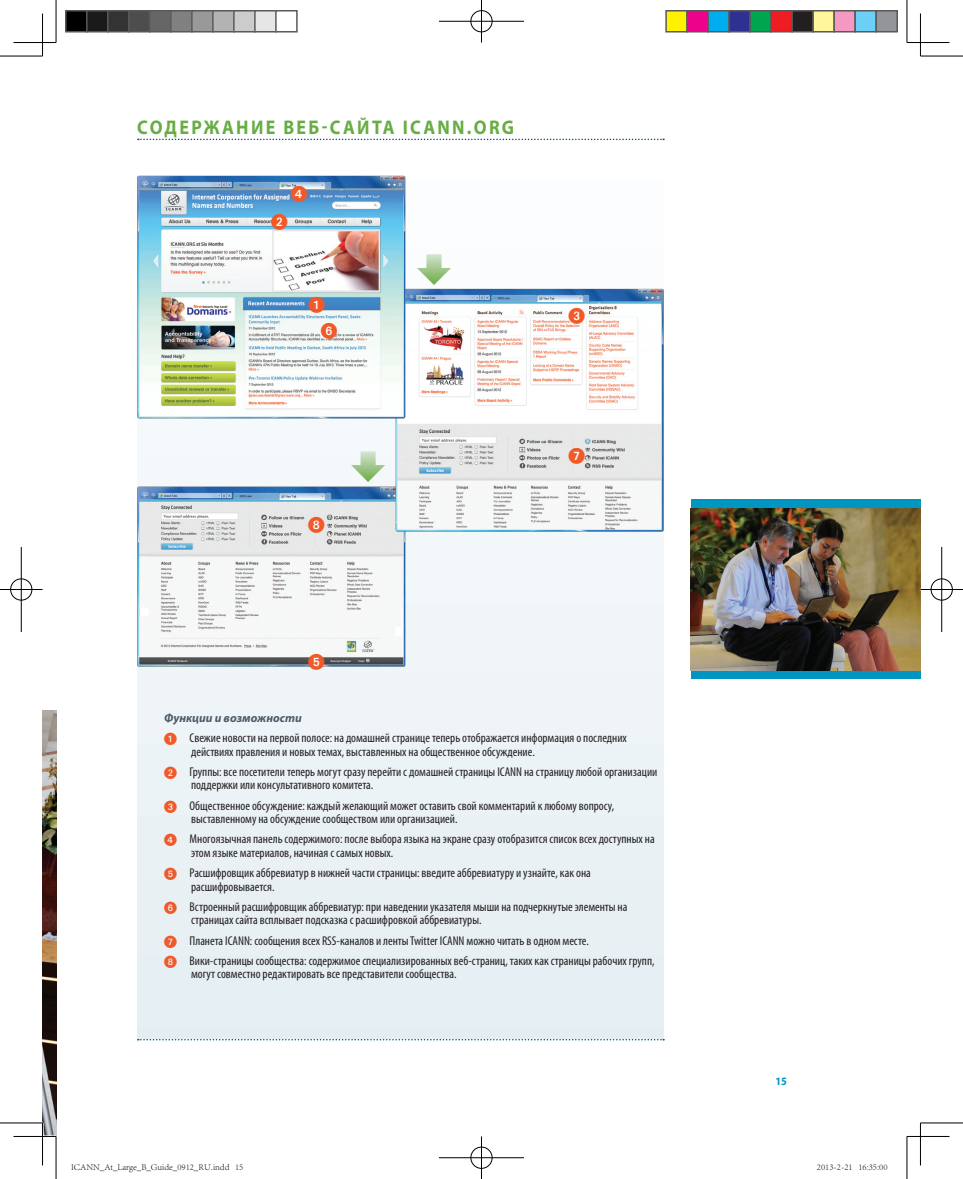
<style>
.page{position:relative;width:963px;height:1179px;background:#fff}
.page>*{position:absolute;margin:0;border:0;box-sizing:border-box;transform-origin:0 0}
.t1{font:700 19.8px "Myriad Pro";letter-spacing:.13em;color:#67ad44;scale:.91 1}
.t2{font:16.5px/26.1px "European Pi One";color:#f15929}
.t3{font:condensed 12.75px/13.5px "Myriad Pro";color:#231f20}
.t4{font:italic 700 12px "Myriad Pro";color:#4b5866}
.t5{font:700 semi-condensed 11.25px "Myriad Pro";color:#0096c1}
.t6{font:300 9px "Adobe Song Std";color:#000}
.s1{font-family:"European Pi One";font-stretch:normal;color:#f15929}
</style>
<div class="page">
<svg style="left:137px;top:139px;width:527px;height:900px"></svg>
<svg style="left:138px;top:139px;width:526px;height:1px"></svg>
<svg style="left:138px;top:1039px;width:526px;height:1px"></svg>
<img style="left:137px;top:486px;width:268px;height:180px">
<img style="left:395px;top:289px;width:269px;height:242px">
<img style="left:137px;top:176px;width:268px;height:242px">
<div style="left:273px;top:215px;width:13px;height:13px;background:#fff;border-radius:50%"></div>
<div style="left:292px;top:188px;width:13px;height:13px;background:#fff;border-radius:50%"></div>
<div style="left:310px;top:299px;width:13px;height:12px;background:#fff;border-radius:50%"></div>
<div style="left:319px;top:326px;width:13px;height:13px;background:#fff;border-radius:50%"></div>
<div style="left:570px;top:309px;width:13px;height:13px;background:#fff;border-radius:50%"></div>
<div style="left:310px;top:655px;width:13px;height:13px;background:#fff;border-radius:50%"></div>
<div style="left:570px;top:450px;width:13px;height:13px;background:#fff;border-radius:50%"></div>
<div style="left:310px;top:518px;width:13px;height:13px;background:#fff;border-radius:50%"></div>
<svg style="left:417px;top:254px;width:34px;height:31px"></svg>
<svg style="left:351px;top:451px;width:34px;height:31px"></svg>
<img style="left:43px;top:710px;width:13px;height:425px">
<div style="left:691px;top:500px;width:229px;height:179px;background:#0096c1"></div>
<img style="left:691px;top:508px;width:229px;height:163px">
<hr style="left:41px;top:1123px;width:3px;height:42px;background:#fff">
<hr style="left:0;top:56px;width:43px;height:1px;background:#000">
<hr style="left:920px;top:56px;width:43px;height:1px;background:#000">
<hr style="left:0;top:1122px;width:43px;height:1px;background:#000">
<hr style="left:920px;top:1122px;width:43px;height:1px;background:#000">
<hr style="left:56px;top:0;width:1px;height:43px;background:#000">
<hr style="left:56px;top:1136px;width:1px;height:43px;background:#000">
<hr style="left:906px;top:0;width:1px;height:43px;background:#000">
<hr style="left:906px;top:1136px;width:1px;height:43px;background:#000">
<hr style="left:14px;top:42px;width:42px;height:1px;background:#000">
<hr style="left:907px;top:42px;width:42px;height:1px;background:#000">
<hr style="left:14px;top:1136px;width:42px;height:1px;background:#000">
<hr style="left:907px;top:1136px;width:42px;height:1px;background:#000">
<hr style="left:42px;top:14px;width:1px;height:42px;background:#000">
<hr style="left:42px;top:1123px;width:1px;height:42px;background:#000">
<hr style="left:920px;top:14px;width:1px;height:42px;background:#000">
<hr style="left:920px;top:1123px;width:1px;height:42px;background:#000">
<div style="left:470px;top:10px;width:23px;height:23px;border:2px solid #fff;border-radius:50%"></div>
<hr style="left:439px;top:20px;width:85px;height:2px;background:#fff">
<hr style="left:480px;top:0;width:2px;height:43px;background:#fff">
<div style="left:470px;top:10px;width:22px;height:22px;border:1px solid #000;border-radius:50%"></div>
<hr style="left:439px;top:21px;width:85px;height:1px;background:#000">
<hr style="left:481px;top:0;width:1px;height:43px;background:#000">
<div style="left:470px;top:1146px;width:23px;height:23px;border:2px solid #fff;border-radius:50%"></div>
<hr style="left:439px;top:1156px;width:85px;height:2px;background:#fff">
<hr style="left:480px;top:1136px;width:2px;height:43px;background:#fff">
<div style="left:470px;top:1146px;width:22px;height:22px;border:1px solid #000;border-radius:50%"></div>
<hr style="left:439px;top:1157px;width:85px;height:1px;background:#000">
<hr style="left:481px;top:1136px;width:1px;height:43px;background:#000">
<div style="left:10px;top:578px;width:23px;height:23px;border:2px solid #fff;border-radius:50%"></div>
<hr style="left:0;top:588px;width:43px;height:2px;background:#fff">
<hr style="left:20px;top:547px;width:2px;height:85px;background:#fff">
<div style="left:10px;top:578px;width:22px;height:22px;border:1px solid #000;border-radius:50%"></div>
<hr style="left:0;top:589px;width:43px;height:1px;background:#000">
<hr style="left:21px;top:547px;width:1px;height:85px;background:#000">
<div style="left:930px;top:578px;width:23px;height:23px;border:2px solid #fff;border-radius:50%"></div>
<hr style="left:920px;top:588px;width:43px;height:2px;background:#fff">
<hr style="left:940px;top:547px;width:2px;height:85px;background:#fff">
<div style="left:930px;top:578px;width:22px;height:22px;border:1px solid #000;border-radius:50%"></div>
<hr style="left:920px;top:589px;width:43px;height:1px;background:#000">
<hr style="left:941px;top:547px;width:1px;height:85px;background:#000">
<div style="left:66px;top:11px;width:21px;height:21px;background:#000"></div>
<div style="left:65px;top:10px;width:23px;height:23px;border:2px solid #595959"></div>
<div style="left:87px;top:11px;width:21px;height:21px;background:#1a1a1a"></div>
<div style="left:86px;top:10px;width:23px;height:23px;border:2px solid #595959"></div>
<div style="left:108px;top:11px;width:21px;height:21px;background:#333"></div>
<div style="left:107px;top:10px;width:23px;height:23px;border:2px solid #595959"></div>
<div style="left:129px;top:11px;width:21px;height:21px;background:#4d4d4d"></div>
<div style="left:128px;top:10px;width:23px;height:23px;border:2px solid #595959"></div>
<div style="left:150px;top:11px;width:21px;height:21px;background:#666"></div>
<div style="left:149px;top:10px;width:23px;height:23px;border:2px solid #595959"></div>
<div style="left:171px;top:11px;width:21px;height:21px;background:#808080"></div>
<div style="left:170px;top:10px;width:23px;height:23px;border:2px solid #595959"></div>
<div style="left:192px;top:11px;width:21px;height:21px;background:#999"></div>
<div style="left:191px;top:10px;width:23px;height:23px;border:2px solid #595959"></div>
<div style="left:213px;top:11px;width:21px;height:21px;background:#b3b3b3"></div>
<div style="left:212px;top:10px;width:23px;height:23px;border:2px solid #595959"></div>
<div style="left:234px;top:11px;width:21px;height:21px;background:#ccc"></div>
<div style="left:233px;top:10px;width:23px;height:23px;border:2px solid #595959"></div>
<div style="left:255px;top:11px;width:21px;height:21px;background:#e6e6e6"></div>
<div style="left:254px;top:10px;width:23px;height:23px;border:2px solid #595959"></div>
<div style="left:275px;top:10px;width:23px;height:23px;border:2px solid #595959"></div>
<div style="left:666px;top:11px;width:21px;height:21px;background:#fff101"></div>
<div style="left:665px;top:10px;width:23px;height:23px;border:2px solid #595959"></div>
<div style="left:687px;top:11px;width:21px;height:21px;background:#ed028c"></div>
<div style="left:686px;top:10px;width:23px;height:23px;border:2px solid #595959"></div>
<div style="left:708px;top:11px;width:21px;height:21px;background:#00aeef"></div>
<div style="left:707px;top:10px;width:23px;height:23px;border:2px solid #595959"></div>
<div style="left:729px;top:11px;width:21px;height:21px;background:#2e3092"></div>
<div style="left:728px;top:10px;width:23px;height:23px;border:2px solid #595959"></div>
<div style="left:750px;top:11px;width:21px;height:21px;background:#00a54f"></div>
<div style="left:749px;top:10px;width:23px;height:23px;border:2px solid #595959"></div>
<div style="left:771px;top:11px;width:21px;height:21px;background:#ee1d23"></div>
<div style="left:770px;top:10px;width:23px;height:23px;border:2px solid #595959"></div>
<div style="left:792px;top:11px;width:21px;height:21px;background:#231f20"></div>
<div style="left:791px;top:10px;width:23px;height:23px;border:2px solid #595959"></div>
<div style="left:813px;top:11px;width:21px;height:21px;background:#fff79a"></div>
<div style="left:812px;top:10px;width:23px;height:23px;border:2px solid #595959"></div>
<div style="left:834px;top:11px;width:21px;height:21px;background:#f499c2"></div>
<div style="left:833px;top:10px;width:23px;height:23px;border:2px solid #595959"></div>
<div style="left:855px;top:11px;width:21px;height:21px;background:#6bcff6"></div>
<div style="left:854px;top:10px;width:23px;height:23px;border:2px solid #595959"></div>
<div style="left:876px;top:11px;width:21px;height:21px;background:#939598"></div>
<div style="left:875px;top:10px;width:23px;height:23px;border:2px solid #595959"></div>
<h1 class="t1" style="left:137px;top:115px;width:416px">Содержание веб-сайта ICANN.ORG</h1>
<p class="t2" style="left:291px;top:180px;width:18px">4</p>
<p class="t2" style="left:271px;top:208px;width:18px">2</p>
<p class="t2" style="left:321px;top:291px;width:18px;text-indent:-12px">1<br>6</p>
<p class="t2" style="left:568px;top:302px;width:18px">3</p>
<p class="t2" style="left:308px;top:511px;width:18px">8</p>
<p class="t2" style="left:568px;top:443px;width:18px">7</p>
<p class="t2" style="left:308px;top:647px;width:18px">5</p>
<p class="t4" style="left:164px;top:710px;width:139px">Функции и возможности</p>
<p class="t3" style="left:191px;top:731px;width:437px;text-indent:-27px"><span class="s1">1#</span>Свежие новости на первой полосе: на домашней странице теперь отображается информация о последних действиях правления и новых темах, выставленных на общественное обсуждение.</p>
<p class="t3" style="left:191px;top:764px;width:468px;text-indent:-27px"><span class="s1">2#</span>Группы: все посетители теперь могут сразу перейти с домашней страницы ICANN на страницу любой организации поддержки или консультативного комитета.</p>
<p class="t3" style="left:191px;top:798px;width:424px;text-indent:-27px"><span class="s1">3#</span>Общественное обсуждение: каждый желающий может оставить свой комментарий к любому вопросу, выставленному на обсуждение сообществом или организацией.</p>
<p class="t3" style="left:191px;top:832px;width:465px;text-indent:-27px"><span class="s1">4#</span>Многоязычная панель содержимого: после выбора языка на экране сразу отобразится список всех доступных на этом языке материалов, начиная с самых новых.</p>
<p class="t3" style="left:191px;top:866px;width:401px;text-indent:-27px"><span class="s1">5#</span>Расшифровщик аббревиатур в нижней части страницы: введите аббревиатуру и узнайте, как она расшифровывается.</p>
<p class="t3" style="left:191px;top:899px;width:438px;text-indent:-27px"><span class="s1">6#</span>Встроенный расшифровщик аббревиатур: при наведении указателя мыши на подчеркнутые элементы на страницах сайта всплывает подсказка с расшифровкой аббревиатуры.</p>
<p class="t3" style="left:164px;top:930px;width:492px;line-height:20.2px"><span class="s1">7#</span>Планета ICANN: сообщения всех RSS-каналов и ленты Twitter ICANN можно читать в одном месте.<br><span class="s1">8#</span>Вики-страницы сообщества: содержимое специализированных веб-страниц, таких как страницы рабочих групп,</p>
<p class="t3" style="left:191px;top:967px;width:267px">могут совместно редактировать все представители сообщества.</p>
<p class="t5" style="left:775px;top:1074px;width:13px">15</p>
<p class="t6" style="left:71px;top:1161px;width:174px">ICANN_At_Large_B_Guide_0912_RU.indd 15</p>
<p class="t6" style="left:817px;top:1161px;width:72px">2013-2-21 16:35:00</p>
</div>
